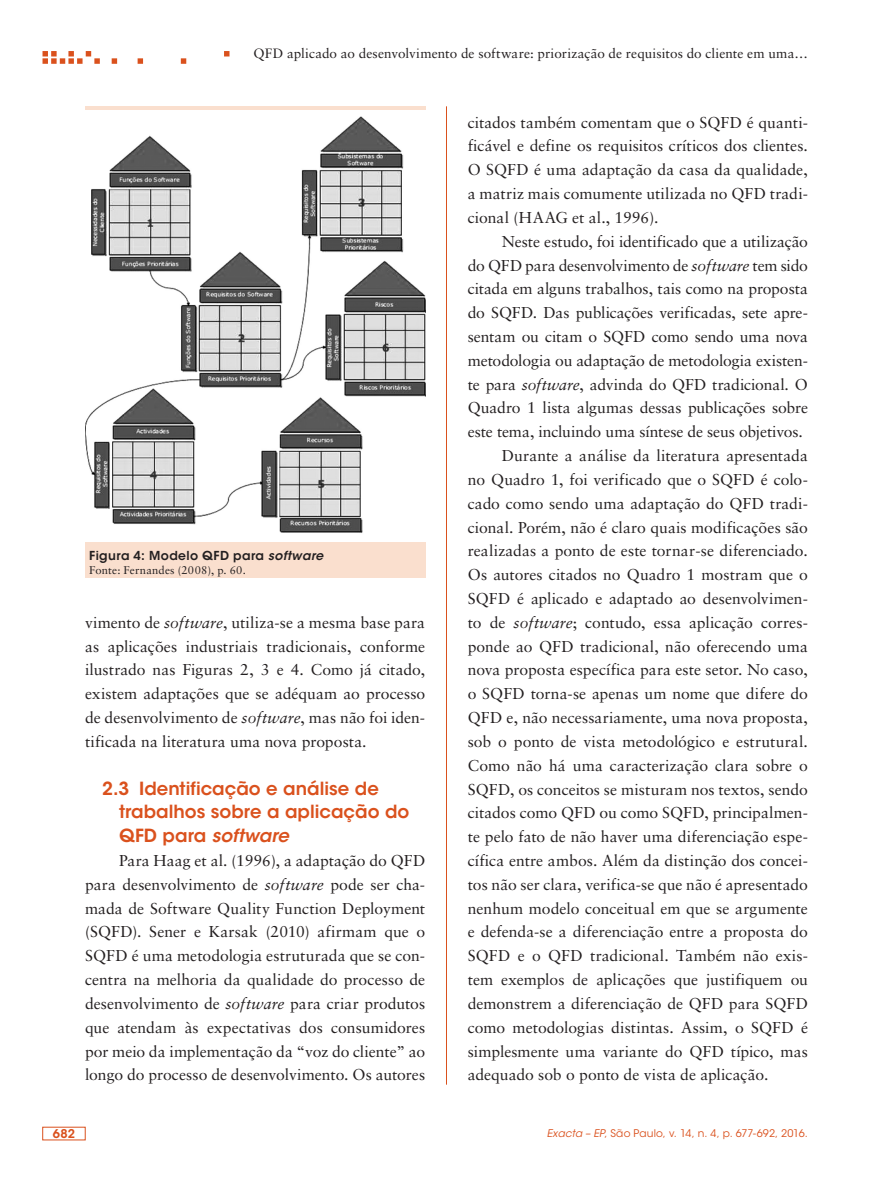
<style>
.page{position:relative;width:893px;height:1191px;background:#fff}
.page>*{position:absolute;margin:0;border:0;box-sizing:border-box;transform-origin:0 0}
.ex_Subtitulo_2{font:600 18px/23.9px "ITC Avant Garde Std";color:#da511d}
.ex_Normal{font:15.75px/23.9px "Sabon LT Std";color:#231f20;text-align:justify}
.t1{font:13.5px "Sabon LT Std";letter-spacing:.005em;color:#231f20}
.ex_Tabela_-_titulo{font:600 12.3px "ITC Avant Garde Std";letter-spacing:.03em;color:#231f20}
.t2{font:600 12px "ITC Avant Garde Std";color:#da511d}
.ex_Tabela_-_nota{font:11.25px "Sabon LT Std";letter-spacing:.015em;color:#231f20}
.t3{font:10.5px "ITC Avant Garde Std";letter-spacing:.015em;color:#da511d}
.s1{font-style:italic}
</style>
<div class="page">
<hr style="left:446px;top:106px;width:1px;height:978px;background:#da511d">
<svg style="left:43px;top:51px;width:186px;height:13px"></svg>
<div style="left:85px;top:106px;width:340px;height:472px;background:#fadfce"></div>
<img style="left:85px;top:111px;width:340px;height:430px">
<p class="t1" style="left:254px;top:45px;width:556px">QFD aplicado ao desenvolvimento de software: priorização de requisitos do cliente em uma…</p>
<p class="ex_Tabela_-_titulo" style="left:89px;top:548px;width:236px">Figura 4: Modelo QFD para <span class="s1">software</span></p>
<p class="ex_Tabela_-_nota" style="left:89px;top:563px;width:158px">Fonte: Fernandes (2008), p. 60.</p>
<p class="ex_Normal" style="left:85px;top:610px;width:342px">vimento de <span class="s1">software</span>, utiliza-se a mesma base para as aplicações industriais tradicionais, conforme ilustrado nas Figuras 2, 3 e 4. Como já citado, existem adaptações que se adéquam ao processo de desenvolvimento de <span class="s1">software</span>, mas não foi iden&shy;tificada na literatura uma nova proposta.</p>
<p class="ex_Subtitulo_2" style="left:119px;top:776px;width:292px;text-indent:-17px">2.3 Identificação e análise de trabalhos sobre a aplicação do<br>QFD para <span class="s1">software</span></p>
<p class="ex_Normal" style="left:85px;top:848px;width:342px;text-indent:34px">Para Haag et al<span class="s1">.</span> (1996), a adaptação do QFD para desenvolvimento de <span class="s1">software</span> pode ser cha&shy;mada de Software Quality Function Deployment (SQFD). Sener e Karsak (2010) afirmam que o SQFD é uma metodologia estruturada que se con&shy;centra na melhoria da qualidade do processo de desenvolvimento de <span class="s1">software</span> para criar produtos que atendam às expectativas dos consumidores por meio da implementação da “voz do cliente” ao longo do processo de desenvolvimento. Os autores</p>
<p class="ex_Normal" style="left:468px;top:110px;width:342px">citados também comentam que o SQFD é quanti&shy;ficável e define os requisitos críticos dos clientes.<br>O SQFD é uma adaptação da casa da qualidade, a matriz mais comumente utilizada no QFD tradi&shy;cional (HAAG et al., 1996).</p>
<p class="ex_Normal" style="left:468px;top:229px;width:342px;text-indent:34px">Neste estudo, foi identificado que a utilização do QFD para desenvolvimento de <span class="s1">software</span> tem sido citada em alguns trabalhos, tais como na proposta do SQFD. Das publicações verificadas, sete apre&shy;sentam ou citam o SQFD como sendo uma nova metodologia ou adaptação de metodologia existen&shy;te para <span class="s1">software</span>, advinda do QFD tradicional. O Quadro 1 lista algumas dessas publicações sobre este tema, incluindo uma síntese de seus objetivos.</p>
<p class="ex_Normal" style="left:468px;top:443px;width:342px;text-indent:34px">Durante a análise da literatura apresentada no Quadro 1, foi verificado que o SQFD é colo&shy;cado como sendo uma adaptação do QFD tradi&shy;cional. Porém, não é claro quais modificações são realizadas a ponto de este tornar-se diferenciado.<br>Os autores citados no Quadro 1 mostram que o SQFD é aplicado e adaptado ao desenvolvimen&shy;to de <span class="s1">software</span>; contudo, essa aplicação corres&shy;ponde ao QFD tradicional, não oferecendo uma nova proposta específica para este setor. No caso, o SQFD torna-se apenas um nome que difere do QFD e, não necessariamente, uma nova proposta, sob o ponto de vista metodológico e estrutural.<br>Como não há uma caracterização clara sobre o SQFD, os conceitos se misturam nos textos, sendo citados como QFD ou como SQFD, principalmen&shy;te pelo fato de não haver uma diferenciação espe&shy;cífica entre ambos. Além da distinção dos concei&shy;tos não ser clara, verifica-se que não é apresentado nenhum modelo conceitual em que se argumente e defenda-se a diferenciação entre a proposta do SQFD e o QFD tradicional. Também não exis&shy;tem exemplos de aplicações que justifiquem ou demonstrem a diferenciação de QFD para SQFD como metodologias distintas. Assim, o SQFD é simplesmente uma variante do QFD típico, mas adequado sob o ponto de vista de aplicação.</p>
<p class="t2" style="left:53px;top:1126px;width:24px">682</p>
<p class="t3" style="left:547px;top:1127px;width:263px"><span class="s1">Exacta – EP</span>, São Paulo, v. 14, n. 4, p. 677-692, 2016.</p>
</div>
